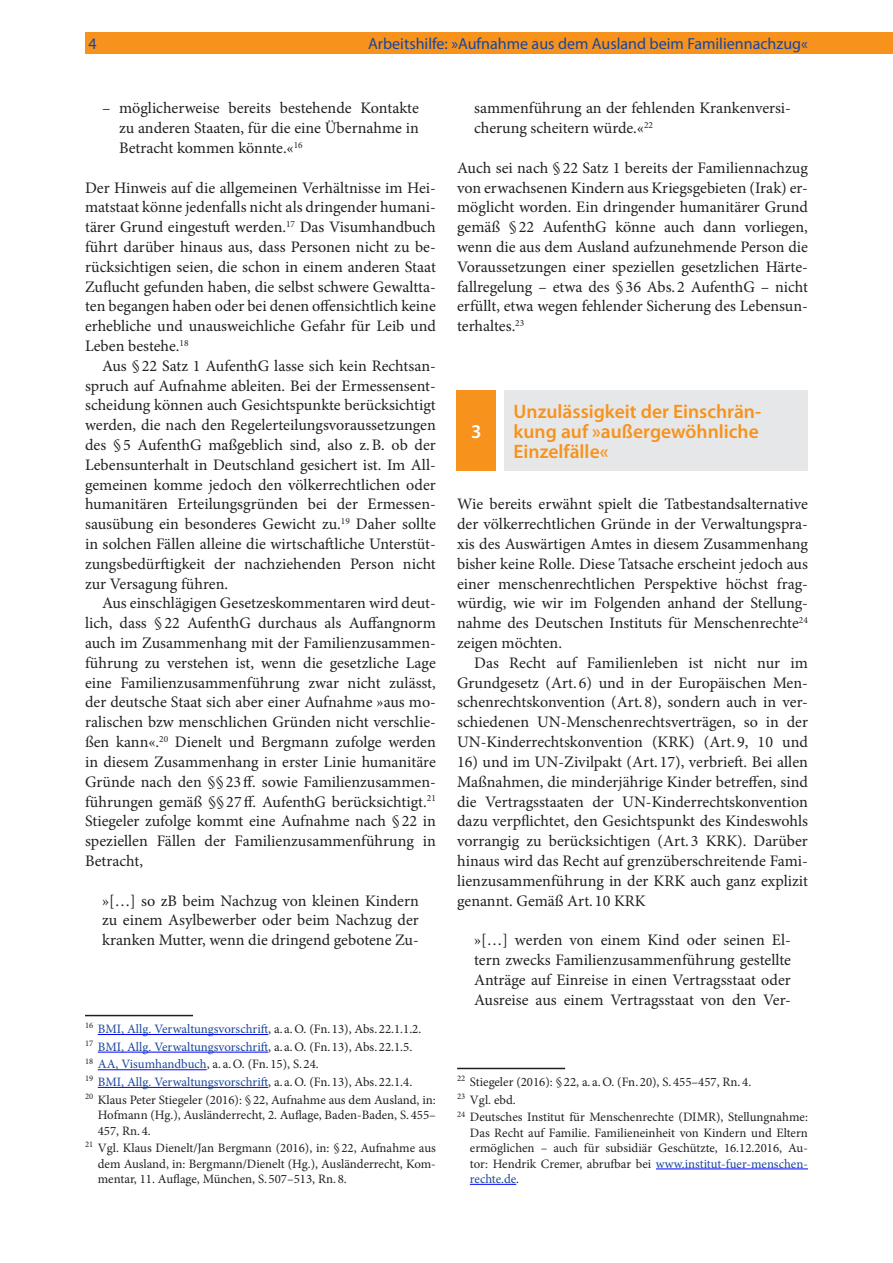
<style>
.page{position:relative;width:893px;height:1263px;background:#fff}
.page>*{position:absolute;margin:0;border:0;box-sizing:border-box;transform-origin:0 0}
.t1{font:600 19.5px/20px "Myriad Pro";color:#f7931d}
.t2{font:600 19.5px "Myriad Pro";color:#fff}
.Text{font:16.05px/19.8px "Minion Pro";color:#231f20;text-align:justify}
.Textanfang{font:16.05px/19.8px "Minion Pro";color:#231f20;text-align:justify}
.t3{font:16.05px "Myriad Pro";color:#18469d}
.FußnoteAM{font:12.9px/15.5px "Minion Pro";color:#231f20;text-align:justify}
.FußnoteAM-2{font:12.9px "Minion Pro";color:#18469d}
.s1{font-family:"Adobe Garamond Pro"}
.s2{color:#231f20}
.s3{color:#18469d}
</style>
<div class="page">
<hr style="left:85px;top:1015px;width:108px;height:1px;background:#231f20">
<hr style="left:98px;top:1034px;width:170px;height:1px;background:#00f">
<hr style="left:98px;top:1052px;width:170px;height:1px;background:#00f">
<hr style="left:98px;top:1069px;width:109px;height:1px;background:#00f">
<hr style="left:98px;top:1087px;width:170px;height:1px;background:#00f">
<hr style="left:457px;top:1068px;width:108px;height:1px;background:#231f20">
<hr style="left:656px;top:1168px;width:152px;height:1px;background:#00f">
<hr style="left:470px;top:1184px;width:46px;height:1px;background:#00f">
<div style="left:457px;top:390px;width:39px;height:81px;background:#f7931d"></div>
<div style="left:504px;top:390px;width:304px;height:81px;background:#e6e7e9"></div>
<div style="left:783px;top:32px;width:110px;height:21px;background:#f7931d"></div>
<div style="left:85px;top:32px;width:723px;height:21px;background:#f7931d"></div>
<p class="t3" style="left:88px;top:33px;width:10px">4</p>
<p class="t3" style="left:368px;top:33px;width:441px">Arbeitshilfe: »Aufnahme aus dem Ausland beim Familiennachzug«</p>
<p class="Text" style="left:119px;top:98px;width:301px;text-indent:-17px">– möglicherweise bereits bestehende Kontakte zu anderen Staaten, für die eine Übernahme in Betracht kommen könnte.«<sup>16</sup></p>
<p class="Textanfang" style="left:85px;top:178px;width:352px">Der Hinweis auf die allgemeinen Verhältnisse im Hei&shy;matstaat könne jedenfalls nicht als dringender humani&shy;tärer Grund eingestuft werden.<sup>17</sup> Das Visumhandbuch führt darüber hinaus aus, dass Personen nicht zu be&shy;rücksichtigen seien, die schon in einem anderen Staat Zuflucht gefunden haben, die selbst schwere Gewaltta&shy;ten begangen haben oder bei denen offensichtlich keine erhebliche und unausweichliche Gefahr für Leib und Leben bestehe.<sup>18</sup></p>
<p class="Text" style="left:85px;top:356px;width:352px;text-indent:17px">Aus <span class="s1">§</span>22 Satz 1 AufenthG lasse sich kein Rechtsan&shy;spruch auf Aufnahme ableiten. Bei der Ermessensent&shy;scheidung können auch Gesichtspunkte berücksichtigt werden, die nach den Regelerteilungsvoraussetzungen des <span class="s1">§</span>5 AufenthG maßgeblich sind, also z.B. ob der Lebensunterhalt in Deutschland gesichert ist. Im All&shy;gemeinen komme jedoch den völkerrechtlichen oder humanitären Erteilungsgründen bei der Ermessen&shy;sausübung ein besonderes Gewicht zu.<sup>19</sup> Daher sollte in solchen Fällen alleine die wirtschaftliche Unterstüt&shy;zungsbedürftigkeit der nachziehenden Person nicht zur Versagung führen.</p>
<p class="Text" style="left:85px;top:593px;width:352px;text-indent:17px">Aus einschlägigen Gesetzeskommentaren wird deut&shy;lich, dass <span class="s1">§</span>22 AufenthG durchaus als Auffangnorm auch im Zusammenhang mit der Familienzusammen&shy;führung zu verstehen ist, wenn die gesetzliche Lage eine Familienzusammenführung zwar nicht zulässt, der deutsche Staat sich aber einer Aufnahme »aus mo&shy;ralischen bzw menschlichen Gründen nicht verschlie&shy;ßen kann«.<sup>20</sup> Dienelt und Bergmann zufolge werden in diesem Zusammenhang in erster Linie humanitäre Gründe nach den <span class="s1">§§</span>23ff. sowie Familienzusammen&shy;führungen gemäß <span class="s1">§§</span>27ff. AufenthG berücksichtigt.<sup>21<br></sup>Stiegeler zufolge kommt eine Aufnahme nach <span class="s1">§</span>22 in speziellen Fällen der Familienzusammenführung in Betracht,</p>
<p class="Text" style="left:102px;top:890px;width:318px">»[…] so zB beim Nachzug von kleinen Kindern zu einem Asylbewerber oder beim Nachzug der kranken Mutter, wenn die dringend gebotene Zu-</p>
<p class="FußnoteAM-2" style="left:85px;top:1020px;width:338px"><sup>16</sup> BMI, Allg. Verwaltungsvorschrift<span class="s2">, a. a.O. (Fn. 13), Abs. 22.1.1.2.</span></p>
<p class="FußnoteAM-2" style="left:85px;top:1038px;width:329px"><sup>17</sup> BMI, Allg. Verwaltungsvorschrift<span class="s2">, a. a.O. (Fn. 13), Abs. 22.1.5.</span></p>
<p class="FußnoteAM" style="left:85px;top:1057px;width:235px"><sup>18</sup> <span class="s3">AA, Visumhandbuch</span>, a. a.O. (Fn. 15), S. 24.</p>
<p class="FußnoteAM-2" style="left:85px;top:1073px;width:329px"><sup>19</sup> BMI, Allg. Verwaltungsvorschrift<span class="s2">, a. a.O. (Fn. 13), Abs. 22.1.4.</span></p>
<p class="FußnoteAM" style="left:98px;top:1092px;width:340px;text-indent:-13px"><sup>20</sup> Klaus Peter Stiegeler (2016): <span class="s1">§</span>22, Aufnahme aus dem Ausland, in:<br>Hofmann (Hg.), Ausländerrecht, 2. Auflage, Baden‑Baden, S. 455– 457, Rn. 4.</p>
<p class="FußnoteAM" style="left:98px;top:1140px;width:340px;text-indent:-13px"><sup>21</sup> Vgl. Klaus Dienelt/Jan Bergmann (2016), in: <span class="s1">§</span>22, Aufnahme aus dem Ausland, in: Bergmann/Dienelt (Hg.), Ausländerrecht, Kom&shy;mentar, 11. Auflage, München, S. 507–513, Rn. 8.</p>
<p class="Text" style="left:474px;top:98px;width:318px">sammenführung an der fehlenden Krankenversi&shy;cherung scheitern würde.«<sup>22</sup></p>
<p class="Textanfang" style="left:457px;top:158px;width:352px">Auch sei nach <span class="s1">§</span>22 Satz 1 bereits der Familiennachzug von erwachsenen Kindern aus Kriegsgebieten (Irak) er&shy;möglicht worden. Ein dringender humanitärer Grund gemäß <span class="s1">§</span>22 AufenthG könne auch dann vorliegen, wenn die aus dem Ausland aufzunehmende Person die Voraussetzungen einer speziellen gesetzlichen Härte&shy;fallregelung – etwa des <span class="s1">§</span>36 Abs. 2 AufenthG – nicht erfüllt, etwa wegen fehlender Sicherung des Lebensun&shy;terhaltes.<sup>23</sup></p>
<p class="t2" style="left:471px;top:419px;width:12px">3</p>
<p class="t1" style="left:514px;top:401px;width:249px">Unzulässigkeit der Einschrän&shy;kung auf »außergewöhnliche<br>Einzelfälle«</p>
<p class="Textanfang" style="left:457px;top:494px;width:352px">Wie bereits erwähnt spielt die Tatbestandsalternative der völkerrechtlichen Gründe in der Verwaltungspra&shy;xis des Auswärtigen Amtes in diesem Zusammenhang bisher keine Rolle. Diese Tatsache erscheint jedoch aus einer menschenrechtlichen Perspektive höchst frag&shy;würdig, wie wir im Folgenden anhand der Stellung&shy;nahme des Deutschen Instituts für Menschenrechte<sup>24 </sup>zeigen möchten.</p>
<p class="Text" style="left:457px;top:653px;width:352px;text-indent:17px">Das Recht auf Familienleben ist nicht nur im Grundgesetz (Art. 6) und in der Europäischen Men&shy;schenrechtskonvention (Art. 8), sondern auch in ver&shy;schiedenen UN-Menschenrechtsverträgen, so in der UN‑Kinderrechtskonvention (KRK) (Art. 9, 10 und</p>
<p class="Text" style="left:457px;top:752px;width:352px">16) und im UN‑Zivilpakt (Art. 17), verbrieft. Bei allen Maßnahmen, die minderjährige Kinder betreffen, sind die Vertragsstaaten der UN-Kinderrechtskonvention dazu verpflichtet, den Gesichtspunkt des Kindeswohls vorrangig zu berücksichtigen (Art. 3 KRK). Darüber hinaus wird das Recht auf grenzüberschreitende Fami&shy;lienzusammenführung in der KRK auch ganz explizit genannt. Gemäß Art. 10 KRK</p>
<p class="Text" style="left:474px;top:930px;width:318px">»[…] werden von einem Kind oder seinen El&shy;tern zwecks Familienzusammenführung gestellte Anträge auf Einreise in einen Vertragsstaat oder Ausreise aus einem Vertragsstaat von den Ver-</p>
<p class="FußnoteAM" style="left:457px;top:1074px;width:296px"><sup>22</sup> Stiegeler (2016): <span class="s1">§</span>22, a. a.O. (Fn. 20), S. 455–457, Rn. 4.</p>
<p class="FußnoteAM" style="left:457px;top:1092px;width:60px"><sup>23</sup> Vgl. ebd.</p>
<p class="FußnoteAM" style="left:470px;top:1109px;width:340px;text-indent:-13px"><sup>24</sup> Deutsches Institut für Menschenrechte (DIMR), Stellungnahme:<br>Das Recht auf Familie. Familieneinheit von Kindern und Eltern ermöglichen – auch für subsidiär Geschützte, 16.12.2016, Au&shy;tor: Hendrik Cremer, abrufbar bei <span class="s3">www.institut-fuer-menschen&shy;rechte.de</span>.</p>
</div>
